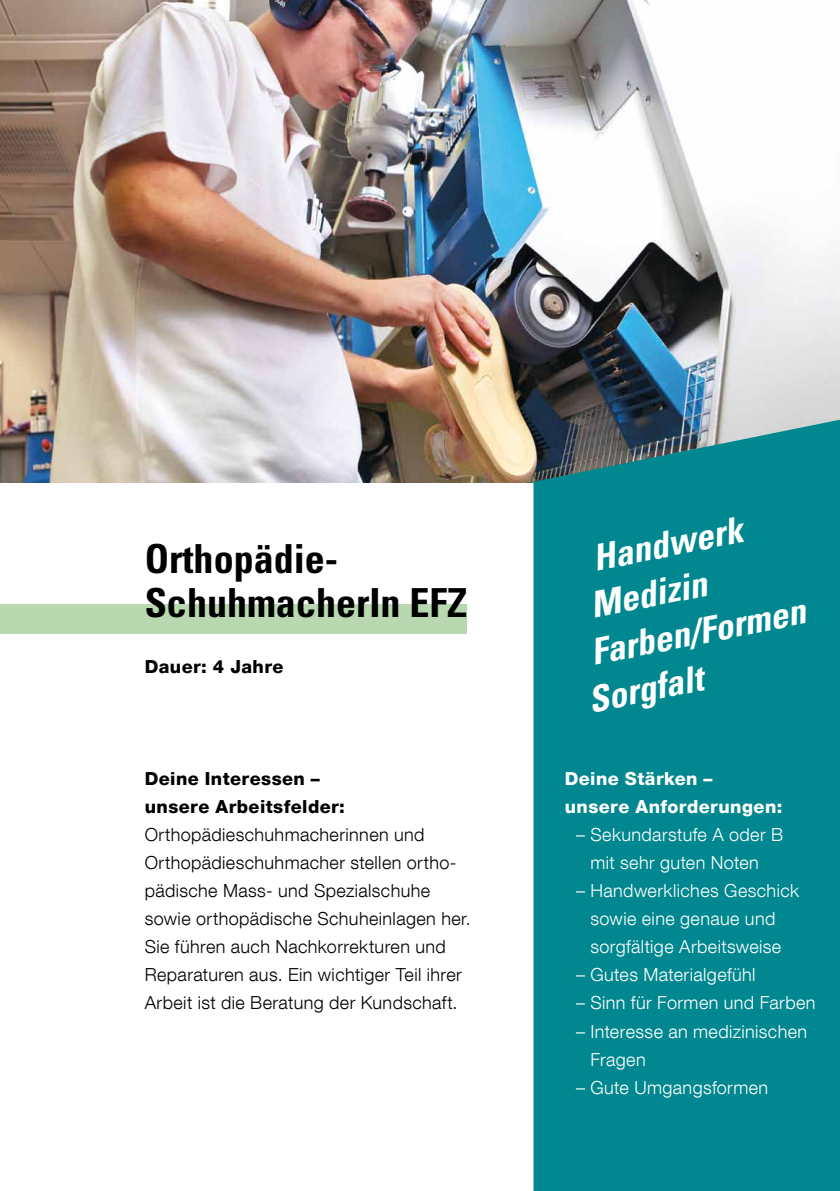
<style>
.page{position:relative;width:840px;height:1191px;background:#fff}
.page>*{position:absolute;margin:0;border:0;box-sizing:border-box;transform-origin:0 0}
.t1{font:700 condensed 40px/44px "Univers";color:#000}
.t2{font:italic 700 condensed 36px "Univers";color:#fff}
.t3{font:300 18px/28px "Helvetica Neue LT Com";letter-spacing:.02em;color:#000}
.t4{font:300 18px/28px "Helvetica Neue LT Com";letter-spacing:.02em;color:#fff;text-align:center}
.t5{font:800 18px/28px "Helvetica Neue LT Com";letter-spacing:.025em;color:#000}
.t6{font:800 18px/28px "Helvetica Neue LT Com";letter-spacing:.025em;color:#fff}
</style>
<div class="page">
<div style="left:0;top:604px;width:466px;height:29px;background:#b8d9af"></div>
<img style="left:0;top:0;width:839px;height:482px">
<div style="left:533px;top:420px;width:306px;height:771px;background:#00878f"></div>
<h1 class="t1" style="left:145px;top:537px;width:324px">Orthopädie-<br>SchuhmacherIn EFZ</h1>
<p class="t5" style="left:145px;top:653px;width:140px">Dauer: 4 Jahre</p>
<p class="t5" style="left:145px;top:765px;width:202px">Deine Interessen – unsere Arbeitsfelder:</p>
<p class="t3" style="left:145px;top:820px;width:327px">Orthopädieschuhmacherinnen und Orthopädieschuhmacher stellen ortho&shy;pädische Mass- und Spezialschuhe sowie orthopädische Schuheinlagen her.<br>Sie führen auch Nachkorrekturen und Reparaturen aus. Ein wichtiger Teil ihrer Arbeit ist die Beratung der Kundschaft.</p>
<h2 class="t2" style="left:588px;top:536px;width:153px;rotate:-11deg">Handwerk</h2>
<h2 class="t2" style="left:586px;top:584px;width:120px;rotate:-11deg">Medizin</h2>
<h2 class="t2" style="left:586px;top:630px;width:219px;rotate:-11deg">Farben/Formen</h2>
<h2 class="t2" style="left:584px;top:678px;width:118px;rotate:-11deg">Sorgfalt</h2>
<p class="t6" style="left:564px;top:765px;width:219px">Deine Stärken –<br>unsere Anforderungen:</p>
<p class="t4" style="left:575px;top:820px;width:208px">– Sekundarstufe A oder B mit sehr guten Noten</p>
<p class="t4" style="left:575px;top:876px;width:224px">– Handwerkliches Geschick sowie eine genaue und sorgfältige Arbeitsweise</p>
<p class="t4" style="left:575px;top:960px;width:181px">– Gutes Materialgefühl</p>
<p class="t4" style="left:575px;top:988px;width:241px">– Sinn für Formen und Farben</p>
<p class="t4" style="left:590px;top:1016px;width:218px;text-align:left;text-indent:-14px">– Interesse an medizinischen<br>Fragen</p>
<p class="t4" style="left:575px;top:1072px;width:194px">– Gute Umgangsformen</p>
</div>
